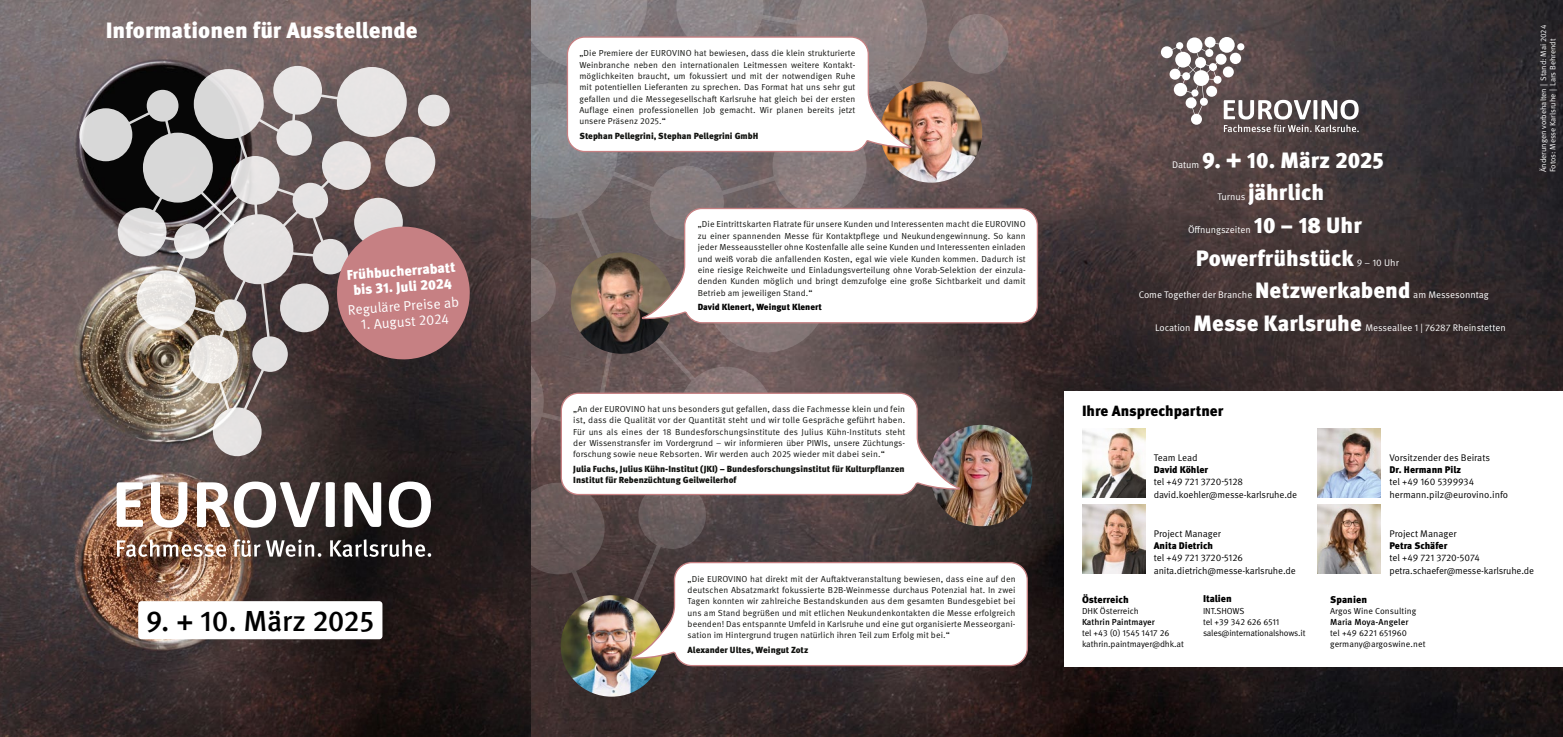
<style>
.page{position:relative;width:1563px;height:737px;background:#fff}
.page>*{position:absolute;margin:0;border:0;box-sizing:border-box;transform-origin:0 0}
.t1{font:500 28.96px "Meta Pro";letter-spacing:-.005em;color:#000}
.t2{font:900 22.14px/32.8px "Meta Pro";color:#fff}
.t3{font:900 14.79px "Meta Pro";color:#000}
.t4{font:900 14px/15.8px "Meta Pro";color:#fff;text-align:center}
.t5{font:14px "Meta Pro Norm";color:#fff}
.t6{font:900 9.89px "Meta Pro";color:#000}
.t7{font:9.62px/12.3px "Meta Pro Norm";letter-spacing:-.01em;color:#000}
.t8{font:9.62px "Meta Pro Norm";color:#fff}
.t9{font:900 9.62px "Meta Pro";color:#000}
.t10{font:900 8.84px/10.7px "Meta Pro";letter-spacing:-.005em;color:#121310}
.t11{font:900 8.84px "Meta Pro";color:#000}
.t12{font:8.75px/11.4px "Meta Pro Norm";letter-spacing:.01em;color:#121310;text-align:justify}
.t13{font:8.75px/11.1px "Meta Pro Norm";letter-spacing:-.005em;color:#000}
.t14{font:500 8.75px "Meta Pro";color:#000}
.t15{font:7.88px/9.5px "Meta Pro Norm";color:#fff}
</style>
<div class="page">
<img style="left:531px;top:0;width:1032px;height:737px">
<div style="left:948px;top:14px;width:60px;height:60px;background:linear-gradient(to bottom,#937f7f,#847879);border-radius:50%"></div>
<svg style="left:531px;top:153px;width:335px;height:526px;background:#665959"></svg>
<svg style="left:676px;top:0;width:292px;height:164px;background:#7b6e6f"></svg>
<div style="left:1065px;top:391px;width:498px;height:275px;background:#fff"></div>
<img style="left:1082px;top:429px;width:63px;height:69px">
<img style="left:1317px;top:429px;width:63px;height:69px">
<img style="left:1317px;top:504px;width:63px;height:69px">
<img style="left:1082px;top:504px;width:63px;height:69px">
<div style="left:1219px;top:37px;width:15px;height:16px;background:#fff;border-radius:50%"></div>
<svg style="left:1186px;top:37px;width:16px;height:16px"></svg>
<div style="left:1161px;top:46px;width:12px;height:12px;background:#fff;border-radius:50%"></div>
<div style="left:1204px;top:37px;width:11px;height:11px;background:#fff;border-radius:50%"></div>
<svg style="left:1167px;top:42px;width:191px;height:90px"></svg>
<img style="left:880px;top:81px;width:102px;height:102px">
<svg style="left:531px;top:0;width:381px;height:153px"></svg>
<img style="left:571px;top:252px;width:102px;height:102px">
<svg style="left:641px;top:207px;width:397px;height:117px"></svg>
<img style="left:930px;top:425px;width:102px;height:101px">
<svg style="left:560px;top:392px;width:401px;height:104px"></svg>
<img style="left:560px;top:595px;width:103px;height:101px">
<svg style="left:631px;top:561px;width:397px;height:106px"></svg>
<img style="left:0;top:0;width:531px;height:737px">
<svg style="left:446px;top:465px;width:29px;height:14px"></svg>
<svg style="left:482px;top:465px;width:7px;height:14px"></svg>
<div style="left:337px;top:67px;width:70px;height:70px;background:#e7e5e5;border-radius:50%"></div>
<svg style="left:194px;top:69px;width:70px;height:70px"></svg>
<div style="left:418px;top:95px;width:32px;height:31px;background:#e6e4e4;border-radius:50%"></div>
<svg style="left:79px;top:108px;width:53px;height:53px"></svg>
<div style="left:273px;top:66px;width:49px;height:49px;background:#e8e6e6;border-radius:50%"></div>
<div style="left:385px;top:137px;width:50px;height:50px;background:#e7e4e4;border-radius:50%"></div>
<div style="left:213px;top:407px;width:49px;height:49px;background:#e5e3e3;border-radius:50%"></div>
<svg style="left:106px;top:90px;width:266px;height:344px;background:#8f8985"></svg>
<svg style="left:151px;top:482px;width:36px;height:45px"></svg>
<svg style="left:197px;top:481px;width:123px;height:46px"></svg>
<svg style="left:326px;top:482px;width:9px;height:45px"></svg>
<svg style="left:344px;top:455px;width:96px;height:72px"></svg>
<svg style="left:117px;top:539px;width:109px;height:18px"></svg>
<svg style="left:233px;top:539px;width:88px;height:18px"></svg>
<svg style="left:330px;top:539px;width:101px;height:18px"></svg>
<svg style="left:69px;top:455px;width:74px;height:73px;background:#7c6c68"></svg>
<div style="left:138px;top:601px;width:244px;height:38px;background:#fff;border-radius:3px"></div>
<svg style="left:177px;top:162px;width:312px;height:271px;background:#847171"></svg>
<h2 class="t2" style="left:106px;top:13px;width:313px">Informationen für Ausstellende</h2>
<h3 class="t4" style="left:346px;top:266px;width:111px;rotate:-4deg">Frühbucherrabatt bis 31. Juli 2024</h3>
<h3 class="t5" style="left:347px;top:299px;width:113px;rotate:-4deg">Reguläre Preise ab</h3>
<h3 class="t5" style="left:360px;top:314px;width:90px;rotate:-4deg">1. August 2024</h3>
<h1 class="t1" style="left:146px;top:598px;width:230px">9. + 10. März 2025</h1>
<p class="t12" style="left:579px;top:47px;width:277px">„Die Premiere der EUROVINO hat bewiesen, dass die klein strukturierte Weinbranche neben den internationalen Leitmessen weitere Kontakt&shy;möglichkeiten braucht, um fokussiert und mit der notwendigen Ruhe mit potentiellen Lieferanten zu sprechen. Das Format hat uns sehr gut gefallen und die Messegesellschaft Karlsruhe hat gleich bei der ersten Auflage einen professionellen Job gemacht. Wir planen bereits jetzt unsere Präsenz 2025.“</p>
<p class="t10" style="left:579px;top:130px;width:180px">Stephan Pellegrini, Stephan Pellegrini GmbH</p>
<p class="t12" style="left:698px;top:218px;width:329px">„Die Eintrittskarten Flatrate für unsere Kunden und Interessenten macht die EUROVINO zu einer spannenden Messe für Kontaktpflege und Neukundengewinnung. So kann jeder Messeaussteller ohne Kostenfalle alle seine Kunden und Interessenten einladen und weiß vorab die anfallenden Kosten, egal wie viele Kunden kommen. Dadurch ist eine riesige Reichweite und Einladungsverteilung ohne Vorab-Selektion der einzula&shy;denden Kunden möglich und bringt demzufolge eine große Sichtbarkeit und damit Betrieb am jeweiligen Stand.“</p>
<p class="t11" style="left:698px;top:300px;width:126px">David Klenert, Weingut Klenert</p>
<p class="t12" style="left:573px;top:402px;width:333px">„An der EUROVINO hat uns besonders gut gefallen, dass die Fachmesse klein und fein ist, dass die Qualität vor der Quantität steht und wir tolle Gespräche geführt haben.<br>Für uns als eines der 18 Bundesforschungsinstitute des Julius Kühn-Instituts steht der Wissenstransfer im Vordergrund – wir informieren über PIWIs, unsere Züchtungs&shy;forschung sowie neue Rebsorten. Wir werden auch 2025 wieder mit dabei sein.“</p>
<p class="t10" style="left:573px;top:463px;width:333px">Julia Fuchs, Julius Kühn-Institut (JKI) – Bundesforschungsinstitut für Kulturpflanzen<br>Institut für Rebenzüchtung Geilweilerhof</p>
<p class="t12" style="left:687px;top:572px;width:329px">„Die EUROVINO hat direkt mit der Auftaktveranstaltung bewiesen, dass eine auf den deutschen Absatzmarkt fokussierte B2B-Weinmesse durchaus Potenzial hat. In zwei Tagen konnten wir zahlreiche Bestandskunden aus dem gesamten Bundesgebiet bei uns am Stand begrüßen und mit etlichen Neukundenkontakten die Messe erfolgreich beenden! Das entspannte Umfeld in Karlsruhe und eine gut organisierte Messeorgani&shy;sation im Hintergrund trugen natürlich ihren Teil zum Erfolg mit bei.“</p>
<p class="t10" style="left:687px;top:644px;width:122px">Alexander Ultes, Weingut Zotz</p>
<p class="t8" style="left:1172px;top:157px;width:29px">Datum</p>
<h2 class="t2" style="left:1202px;top:142px;width:183px">9. + 10. März 2025</h2>
<p class="t8" style="left:1217px;top:190px;width:29px">Turnus</p>
<h2 class="t2" style="left:1248px;top:175px;width:78px">jährlich</h2>
<h2 class="t2" style="left:1196px;top:207px;width:167px;text-indent:58px">10 – 18 Uhr<br>Powerfrühstück</h2>
<p class="t8" style="left:1188px;top:222px;width:64px">Öffnungszeiten</p>
<p class="t8" style="left:1356px;top:255px;width:44px">9 – 10 Uhr</p>
<p class="t8" style="left:1138px;top:287px;width:115px">Come Together der Branche</p>
<h2 class="t2" style="left:1255px;top:273px;width:157px">Netzwerkabend</h2>
<p class="t8" style="left:1413px;top:287px;width:77px">am Messesonntag</p>
<p class="t8" style="left:1155px;top:320px;width:37px">Location</p>
<h2 class="t2" style="left:1193px;top:305px;width:170px">Messe Karlsruhe</h2>
<p class="t8" style="left:1365px;top:320px;width:142px">Messeallee 1 | 76287 Rheinstetten</p>
<p class="t15" style="left:1538px;top:172px;width:149px;rotate:-90deg">Änderungen vorbehalten | Stand: Mai 2024<br>Fotos: Messe Karlsruhe | Lars Behrendt</p>
<h3 class="t3" style="left:1082px;top:399px;width:143px">Ihre Ansprechpartner</h3>
<p class="t7" style="left:1154px;top:450px;width:45px">Team Lead</p>
<p class="t9" style="left:1154px;top:462px;width:56px">David Köhler</p>
<p class="t7" style="left:1154px;top:475px;width:145px">tel +49 721 3720-5128 david.koehler@messe-karlsruhe.de</p>
<p class="t7" style="left:1154px;top:526px;width:69px">Project Manager</p>
<p class="t9" style="left:1154px;top:538px;width:61px">Anita Dietrich</p>
<p class="t7" style="left:1154px;top:551px;width:144px">tel +49 721 3720-5126 anita.dietrich@messe-karlsruhe.de</p>
<p class="t6" style="left:1082px;top:591px;width:48px">Österreich</p>
<p class="t13" style="left:1082px;top:605px;width:58px">DHK Österreich</p>
<p class="t14" style="left:1082px;top:615px;width:74px">Kathrin Paintmayer</p>
<p class="t13" style="left:1082px;top:627px;width:103px">tel +43 (0) 1545 1417 26 kathrin.paintmayer@dhk.at</p>
<p class="t6" style="left:1203px;top:591px;width:30px">Italien</p>
<p class="t13" style="left:1203px;top:604px;width:104px">INT.SHOWS<br>tel +39 342 626 6511 sales@internationalshows.it</p>
<p class="t7" style="left:1389px;top:450px;width:102px">Vorsitzender des Beirats</p>
<p class="t9" style="left:1389px;top:462px;width:73px">Dr. Hermann Pilz</p>
<p class="t7" style="left:1389px;top:475px;width:120px">tel +49 160 5399934 hermann.pilz@eurovino.info</p>
<p class="t7" style="left:1389px;top:526px;width:69px">Project Manager</p>
<p class="t9" style="left:1389px;top:538px;width:60px">Petra Schäfer</p>
<p class="t7" style="left:1389px;top:551px;width:146px">tel +49 721 3720-5074 petra.schaefer@messe-karlsruhe.de</p>
<p class="t6" style="left:1330px;top:591px;width:39px">Spanien</p>
<p class="t13" style="left:1330px;top:605px;width:88px">Argos Wine Consulting</p>
<p class="t14" style="left:1330px;top:615px;width:80px">Maria Moya-Angeler</p>
<p class="t13" style="left:1330px;top:627px;width:97px">tel +49 6221 651960 germany@argoswine.net</p>
</div>
